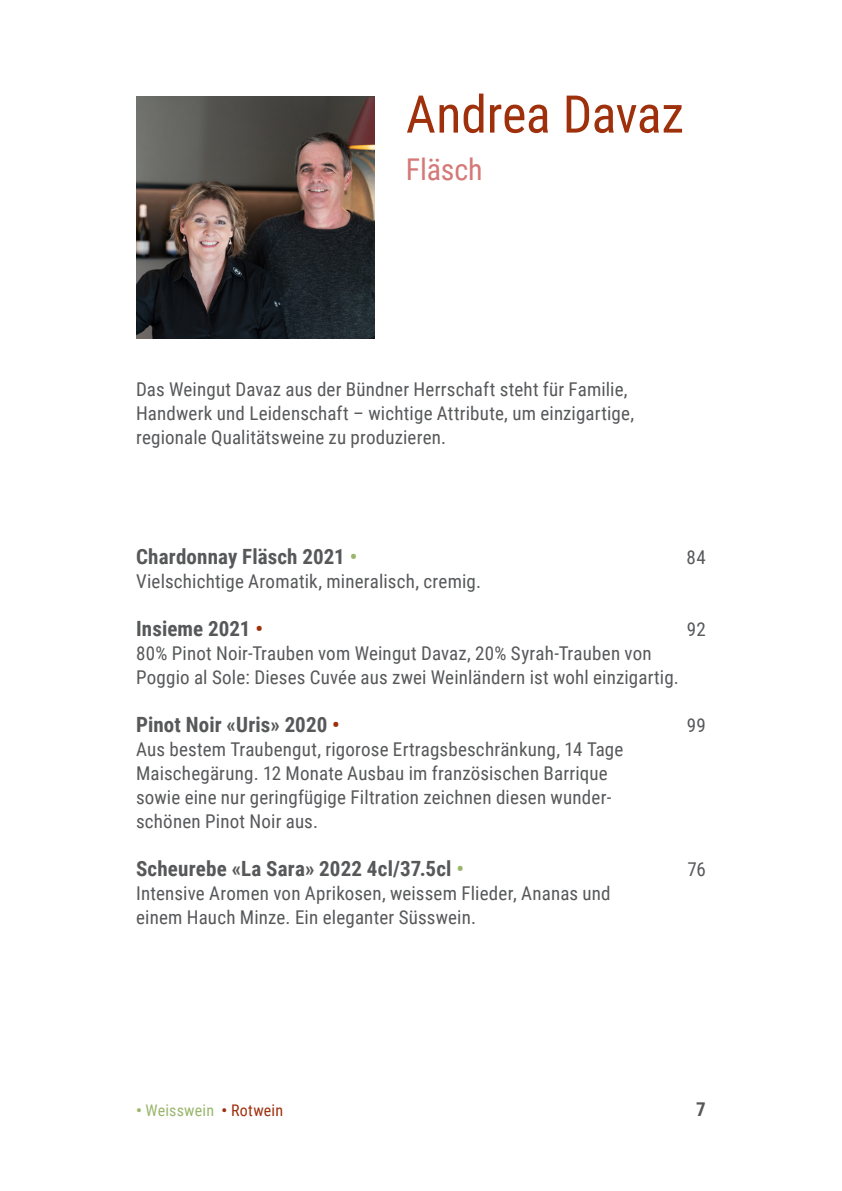
<style>
.page{position:relative;width:842px;height:1191px;background:#fff}
.page>*{position:absolute;margin:0;border:0;box-sizing:border-box;transform-origin:0 0}
.H1_Titel{font:52px "Roboto Condensed";letter-spacing:-.005em;color:#9e300c}
.H2_Titel_Weinproduzenten{font:30px "Roboto Condensed";letter-spacing:-.005em;color:#d47977}
.H3_Untertitel{font:700 21px "Roboto Condensed";letter-spacing:.005em;color:#57585a}
.Lauftext{font:19px/24px "Roboto Condensed";letter-spacing:.01em;color:#57585a}
.H3_Untertitel-2{font:19px "Roboto Condensed";letter-spacing:.015em;color:#57585a}
.Legende{font:700 19px "Roboto Condensed";color:#57585a}
.t1{font:16px "Roboto Condensed";letter-spacing:.015em;color:#9ab66c}
.s1{color:#9ab66c}
.s2{color:#9e300c}
.s3{font-weight:700}
.s4{font-weight:700;color:#9e300c}
</style>
<div class="page">
<img style="left:136px;top:96px;width:238px;height:243px">
<p class="H1_Titel" style="left:406px;top:78px;width:280px">Andrea Davaz</p>
<p class="H2_Titel_Weinproduzenten" style="left:406px;top:148px;width:78px">Fläsch</p>
<p class="Lauftext" style="left:136px;top:377px;width:499px">Das Weingut Davaz aus der Bündner Herrschaft steht für Familie,<br>Handwerk und Leidenschaft – wichtige Attribute, um einzigartige, regionale Qualitätsweine zu produzieren.</p>
<p class="H3_Untertitel" style="left:136px;top:542px;width:223px">Chardonnay Fläsch 2021 <span class="s1">•</span></p>
<p class="H3_Untertitel-2" style="left:687px;top:544px;width:21px">84</p>
<p class="Lauftext" style="left:136px;top:569px;width:347px">Vielschichtige Aromatik, mineralisch, cremig.</p>
<p class="H3_Untertitel" style="left:136px;top:614px;width:128px">Insieme 2021 <span class="s2">•</span></p>
<p class="H3_Untertitel-2" style="left:687px;top:616px;width:21px">92</p>
<p class="Lauftext" style="left:136px;top:641px;width:544px">80% Pinot Noir-Trauben vom Weingut Davaz, 20% Syrah-Trauben von<br>Poggio al Sole: Dieses Cuvée aus zwei Weinländern ist wohl einzigartig.</p>
<p class="H3_Untertitel" style="left:136px;top:710px;width:205px">Pinot Noir «Uris» 2020 <span class="s2">•</span></p>
<p class="H3_Untertitel-2" style="left:687px;top:712px;width:21px">99</p>
<p class="Lauftext" style="left:136px;top:737px;width:489px">Aus bestem Traubengut, rigorose Ertragsbeschränkung, 14 Tage Maischegärung. 12 Monate Ausbau im französischen Barrique sowie eine nur geringfügige Filtration zeichnen diesen wunder&shy;schönen Pinot Noir aus.</p>
<p class="H3_Untertitel" style="left:136px;top:854px;width:329px">Scheurebe «La Sara» 2022 4cl/37.5cl <span class="s1">•</span></p>
<p class="H3_Untertitel-2" style="left:687px;top:856px;width:20px">76</p>
<p class="Lauftext" style="left:136px;top:881px;width:476px">Intensive Aromen von Aprikosen, weissem Flieder, Ananas und einem Hauch Minze. Ein eleganter Süsswein.</p>
<p class="t1" style="left:136px;top:1099px;width:149px"><span class="s3">•</span> Weisswein <span class="s4">•</span> <span class="s2">Rotwein</span></p>
<p class="Legende" style="left:696px;top:1096px;width:11px">7</p>
</div>
